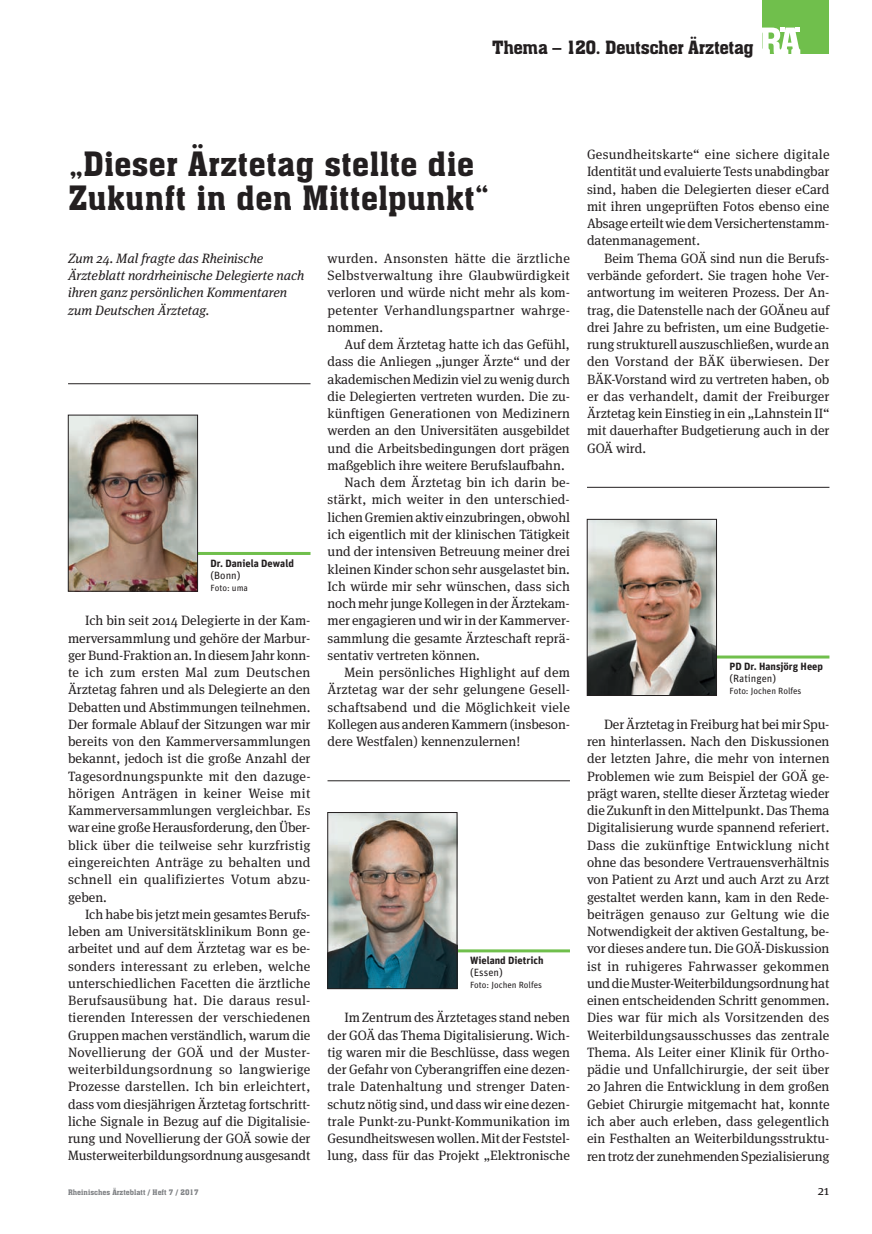
<style>
.page{position:relative;width:872px;height:1234px;background:#fff}
.page>*{position:absolute;margin:0;border:0;box-sizing:border-box;transform-origin:0 0}
.t1{font:33px/34.5px "Aachen BT";color:#231f20}
.t2{font:18px "Aachen BT";letter-spacing:-.025em;color:#231f20}
.t3{font:13.5px/17.2px "Meta Serif OT";color:#231f20;text-align:justify}
.t4{font:italic 13.5px/17.2px "Meta Serif OT";color:#231f20}
.t5{font:700 10.5px "Unit";color:#231f20}
.t6{font:10.5px "Unit";color:#231f20}
.t7{font:9px "Unit";color:#231f20}
.t8{font:7.5px "Aachen BT";color:#808285}
</style>
<div class="page">
<div style="left:762px;top:0;width:67px;height:54px;background:#70bf4c"></div>
<svg style="left:762px;top:28px;width:38px;height:26px"></svg>
<hr style="left:587px;top:487px;width:242px;height:1px;background:#231f20">
<hr style="left:68px;top:383px;width:242px;height:1px;background:#231f20">
<hr style="left:327px;top:780px;width:243px;height:1px;background:#231f20">
<hr style="left:198px;top:552px;width:112px;height:3px;background:#70bf4c">
<img style="left:70px;top:417px;width:126px;height:172px">
<div style="left:68px;top:415px;width:130px;height:176px;border:1px solid #231f20"></div>
<hr style="left:457px;top:949px;width:113px;height:3px;background:#70bf4c">
<img style="left:329px;top:814px;width:126px;height:172px">
<div style="left:327px;top:812px;width:130px;height:176px;border:1px solid #231f20"></div>
<hr style="left:716px;top:655px;width:113px;height:3px;background:#70bf4c">
<img style="left:589px;top:521px;width:125px;height:172px">
<div style="left:587px;top:519px;width:129px;height:176px;border:1px solid #231f20"></div>
<h2 class="t2" style="left:492px;top:36px;width:263px">Thema – 120. Deutscher Ärztetag</h2>
<h1 class="t1" style="left:68px;top:146px;width:423px">„Dieser Ärztetag stellte die<br>Zukunft in den Mittelpunkt“</h1>
<p class="t3" style="left:587px;top:146px;width:244px">Gesundheitskarte“ eine sichere digitale Identität und evaluierte Tests unabdingbar sind, haben die Delegierten dieser eCard mit ihren ungeprüften Fotos ebenso eine Absage erteilt wie dem Versichertenstamm&shy;datenmanagement.</p>
<p class="t3" style="left:587px;top:249px;width:244px;text-indent:17px">Beim Thema GOÄ sind nun die Berufs&shy;verbände gefordert. Sie tragen hohe Ver&shy;antwortung im weiteren Prozess. Der An&shy;trag, die Datenstelle nach der GOÄneu auf drei Jahre zu befristen, um eine Budgetie&shy;rung strukturell auszuschließen, wurde an den Vorstand der BÄK überwiesen. Der BÄK-Vorstand wird zu vertreten haben, ob er das verhandelt, damit der Freiburger Ärztetag kein Einstieg in ein „Lahnstein II“ mit dauerhafter Budgetierung auch in der GOÄ wird.</p>
<p class="t3" style="left:327px;top:249px;width:244px">wurden. Ansonsten hätte die ärztliche Selbstverwaltung ihre Glaubwürdigkeit verloren und würde nicht mehr als kom&shy;petenter Verhandlungspartner wahrge&shy;nommen.</p>
<p class="t3" style="left:344px;top:335px;width:227px">Auf dem Ärztetag hatte ich das Gefühl,</p>
<p class="t3" style="left:327px;top:353px;width:244px">dass die Anliegen „junger Ärzte“ und der</p>
<p class="t3" style="left:327px;top:370px;width:244px">akademischen Medizin viel zu wenig durch</p>
<p class="t3" style="left:327px;top:387px;width:244px">die Delegierten vertreten wurden. Die zu-</p>
<p class="t3" style="left:327px;top:404px;width:244px">künftigen Generationen von Medizinern</p>
<p class="t3" style="left:327px;top:422px;width:244px">werden an den Universitäten ausgebildet</p>
<p class="t3" style="left:327px;top:439px;width:244px">und die Arbeitsbedingungen dort prägen</p>
<p class="t3" style="left:327px;top:456px;width:239px">maßgeblich ihre weitere Berufslaufbahn.</p>
<p class="t3" style="left:344px;top:473px;width:227px">Nach dem Ärztetag bin ich darin be-</p>
<p class="t3" style="left:327px;top:491px;width:244px">stärkt, mich weiter in den unterschied-</p>
<p class="t3" style="left:327px;top:508px;width:244px">lichen Gremien aktiv einzubringen, obwohl</p>
<p class="t3" style="left:327px;top:525px;width:244px">ich eigentlich mit der klinischen Tätigkeit</p>
<p class="t3" style="left:327px;top:542px;width:244px">und der intensiven Betreuung meiner drei</p>
<p class="t3" style="left:327px;top:560px;width:244px">kleinen Kinder schon sehr ausgelastet bin.</p>
<p class="t3" style="left:327px;top:577px;width:244px">Ich würde mir sehr wünschen, dass sich</p>
<p class="t3" style="left:327px;top:594px;width:244px">noch mehr junge Kollegen in der Ärztekam-</p>
<p class="t3" style="left:327px;top:611px;width:244px">mer engagieren und wir in der Kammerver-</p>
<p class="t3" style="left:327px;top:629px;width:244px">sammlung die gesamte Ärzteschaft reprä-</p>
<p class="t3" style="left:327px;top:646px;width:154px">sentativ vertreten können.</p>
<p class="t3" style="left:344px;top:663px;width:227px">Mein persönliches Highlight auf dem</p>
<p class="t3" style="left:327px;top:680px;width:244px">Ärztetag war der sehr gelungene Gesell-</p>
<p class="t3" style="left:327px;top:698px;width:244px">schaftsabend und die Möglichkeit viele</p>
<p class="t3" style="left:327px;top:715px;width:244px">Kollegen aus anderen Kammern (insbeson-</p>
<p class="t3" style="left:327px;top:732px;width:194px">dere Westfalen) kennenzulernen!</p>
<p class="t4" style="left:68px;top:249px;width:238px">Zum 24. Mal fragte das Rheinische Ärzteblatt nordrheinische Delegierte nach ihren ganz persönlichen Kommentaren zum Deutschen Ärztetag.</p>
<p class="t5" style="left:210px;top:556px;width:85px">Dr. Daniela Dewald</p>
<p class="t6" style="left:210px;top:568px;width:31px">(Bonn)</p>
<p class="t7" style="left:210px;top:582px;width:39px">Foto: uma</p>
<p class="t3" style="left:68px;top:611px;width:244px;text-indent:17px">Ich bin seit 2014 Delegierte in der Kam&shy;merversammlung und gehöre der Marbur&shy;ger Bund-Fraktion an. In diesem Jahr konn&shy;te ich zum ersten Mal zum Deutschen Ärztetag fahren und als Delegierte an den Debatten und Abstimmungen teilnehmen.<br>Der formale Ablauf der Sitzungen war mir bereits von den Kammerversammlungen bekannt, jedoch ist die große Anzahl der Tagesordnungspunkte mit den dazuge&shy;hörigen Anträgen in keiner Weise mit Kammerversammlungen vergleichbar. Es war eine große Herausforderung, den Über&shy;blick über die teilweise sehr kurzfristig eingereichten Anträge zu behalten und schnell ein qualifiziertes Votum abzu&shy;geben.</p>
<p class="t3" style="left:68px;top:905px;width:244px;text-indent:17px">Ich habe bis jetzt mein gesamtes Berufs&shy;leben am Universitätsklinikum Bonn ge&shy;arbeitet und auf dem Ärztetag war es be&shy;sonders interessant zu erleben, welche unterschiedlichen Facetten die ärztliche Berufsausübung hat. Die daraus resul&shy;tierenden Interessen der verschiedenen Gruppen machen verständlich, warum die Novellierung der GOÄ und der Muster&shy;weiterbildungsordnung so langwierige Prozesse darstellen. Ich bin erleichtert, dass vom diesjährigen Ärztetag fortschritt&shy;liche Signale in Bezug auf die Digitalisie&shy;rung und Novellierung der GOÄ sowie der Musterweiterbildungsordnung ausgesandt</p>
<p class="t5" style="left:729px;top:660px;width:95px">PD Dr. Hansjörg Heep</p>
<p class="t6" style="left:729px;top:672px;width:48px">(Ratingen)</p>
<p class="t7" style="left:729px;top:685px;width:74px">Foto: Jochen Rolfes</p>
<p class="t3" style="left:587px;top:715px;width:244px;text-indent:17px">Der Ärztetag in Freiburg hat bei mir Spu&shy;ren hinterlassen. Nach den Diskussionen der letzten Jahre, die mehr von internen Problemen wie zum Beispiel der GOÄ ge&shy;prägt waren, stellte dieser Ärztetag wieder die Zukunft in den Mittelpunkt. Das Thema Digitalisierung wurde spannend referiert.<br>Dass die zukünftige Entwicklung nicht ohne das besondere Vertrauensverhältnis von Patient zu Arzt und auch Arzt zu Arzt gestaltet werden kann, kam in den Rede&shy;beiträgen genauso zur Geltung wie die Notwendigkeit der aktiven Gestaltung, be&shy;vor dieses andere tun. Die GOÄ-Diskussion ist in ruhigeres Fahrwasser gekommen und die Muster-Weiterbildungsordnung hat einen entscheidenden Schritt genommen.<br>Dies war für mich als Vorsitzenden des Weiterbildungsausschusses das zentrale Thema. Als Leiter einer Klinik für Ortho&shy;pädie und Unfallchirurgie, der seit über 20 Jahren die Entwicklung in dem großen Gebiet Chirurgie mitgemacht hat, konnte ich aber auch erleben, dass gelegentlich ein Festhalten an Weiterbildungsstruktu&shy;ren trotz der zunehmenden Spezialisierung</p>
<p class="t5" style="left:470px;top:953px;width:75px">Wieland Dietrich</p>
<p class="t6" style="left:470px;top:965px;width:34px">(Essen)</p>
<p class="t7" style="left:470px;top:979px;width:74px">Foto: Jochen Rolfes</p>
<p class="t3" style="left:327px;top:1008px;width:244px;text-indent:17px">Im Zentrum des Ärztetages stand neben der GOÄ das Thema Digitalisierung. Wich&shy;tig waren mir die Beschlüsse, dass wegen der Gefahr von Cyberangriffen eine dezen&shy;trale Datenhaltung und strenger Daten&shy;schutz nötig sind, und dass wir eine dezen&shy;trale Punkt-zu-Punkt-Kommunikation im Gesundheitswesen wollen. Mit der Feststel&shy;lung, dass für das Projekt „Elektronische</p>
<p class="t8" style="left:68px;top:1187px;width:132px">Rheinisches Ärzteblatt / Heft 7 / 2017</p>
<p class="t3" style="left:818px;top:1181px;width:13px">21</p>
</div>
